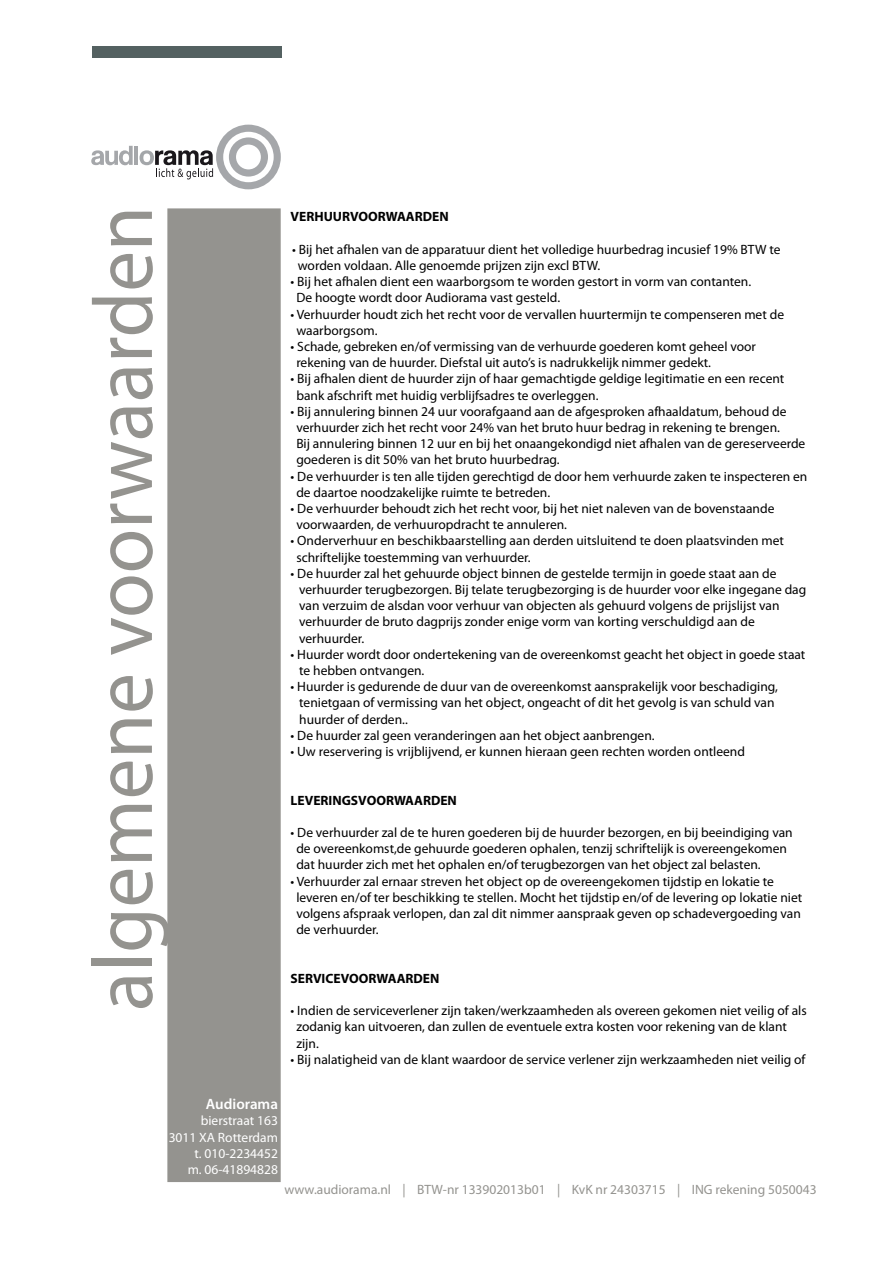
<style>
.page{position:relative;width:893px;height:1263px;background:#fff}
.page>*{position:absolute;margin:0;border:0;box-sizing:border-box;transform-origin:0 0}
.t1{font:84.6px "Myriad Pro";color:#94938f;scale:.96 1}
.t2{font:600 15px "Myriad Pro";color:#fff}
.t3{font:13.5px/16.2px "Myriad Pro";color:#000}
.t4{font:13.5px "Myriad Pro";color:#94938f}
.t5{font:700 13.5px "Myriad Pro";color:#000}
.t6{font:13.5px/16.2px "Myriad Pro";color:#fff;text-align:right}
</style>
<div class="page">
<div style="left:92px;top:47px;width:190px;height:11px;background:#546161"></div>
<div style="left:167px;top:208px;width:114px;height:974px;background:#94938f;border:2px solid #94938f"></div>
<svg style="left:91px;top:125px;width:190px;height:64px"></svg>
<h1 class="t1" style="left:71px;top:1011px;width:840px;rotate:-90deg">algemene voorwaarden</h1>
<p class="t2" style="left:206px;top:1095px;width:74px">Audiorama</p>
<p class="t6" style="left:169px;top:1112px;width:111px">bierstraat 163<br>3011 XA Rotterdam t. 010-2234452<br>m. 06-41894828</p>
<p class="t5" style="left:291px;top:208px;width:160px">VERHUURVOORWAARDEN</p>
<p class="t3" style="left:298px;top:241px;width:484px;text-indent:-6px">• Bij het afhalen van de apparatuur dient het volledige huurbedrag incusief 19% BTW te worden voldaan. Alle genoemde prijzen zijn excl BTW.</p>
<p class="t3" style="left:296px;top:273px;width:456px;text-indent:-6px">• Bij het afhalen dient een waarborgsom te worden gestort in vorm van contanten.<br>De hoogte wordt door Audiorama vast gesteld.</p>
<p class="t3" style="left:296px;top:306px;width:489px;text-indent:-6px">• Verhuurder houdt zich het recht voor de vervallen huurtermijn te compenseren met de waarborgsom.</p>
<p class="t3" style="left:296px;top:338px;width:461px;text-indent:-6px">• Schade, gebreken en/of vermissing van de verhuurde goederen komt geheel voor rekening van de huurder. Diefstal uit auto’s is nadrukkelijk nimmer gedekt.</p>
<p class="t3" style="left:296px;top:370px;width:489px;text-indent:-6px">• Bij afhalen dient de huurder zijn of haar gemachtigde geldige legitimatie en een recent bank afschrift met huidig verblijfsadres te overleggen.</p>
<p class="t3" style="left:296px;top:403px;width:511px;text-indent:-6px">• Bij annulering binnen 24 uur voorafgaand aan de afgesproken afhaaldatum, behoud de verhuurder zich het recht voor 24% van het bruto huur bedrag in rekening te brengen.<br>Bij annulering binnen 12 uur en bij het onaangekondigd niet afhalen van de gereserveerde goederen is dit 50% van het bruto huurbedrag.</p>
<p class="t3" style="left:296px;top:468px;width:513px;text-indent:-6px">• De verhuurder is ten alle tijden gerechtigd de door hem verhuurde zaken te inspecteren en de daartoe noodzakelijke ruimte te betreden.</p>
<p class="t3" style="left:296px;top:500px;width:480px;text-indent:-6px">• De verhuurder behoudt zich het recht voor, bij het niet naleven van de bovenstaande voorwaarden, de verhuuropdracht te annuleren.</p>
<p class="t3" style="left:296px;top:532px;width:489px;text-indent:-6px">• Onderverhuur en beschikbaarstelling aan derden uitsluitend te doen plaatsvinden met schriftelijke toestemming van verhuurder.</p>
<p class="t3" style="left:299px;top:565px;width:509px;text-indent:-9px">• De huurder zal het gehuurde object binnen de gestelde termijn in goede staat aan de verhuurder terugbezorgen. Bij telate terugbezorging is de huurder voor elke ingegane dag van verzuim de alsdan voor verhuur van objecten als gehuurd volgens de prijslijst van verhuurder de bruto dagprijs zonder enige vorm van korting verschuldigd aan de verhuurder.</p>
<p class="t3" style="left:299px;top:646px;width:508px;text-indent:-9px">• Huurder wordt door ondertekening van de overeenkomst geacht het object in goede staat te hebben ontvangen.</p>
<p class="t3" style="left:299px;top:678px;width:480px;text-indent:-9px">• Huurder is gedurende de duur van de overeenkomst aansprakelijk voor beschadiging, tenietgaan of vermissing van het object, ongeacht of dit het gevolg is van schuld van huurder of derden..</p>
<p class="t3" style="left:291px;top:727px;width:366px">• De huurder zal geen veranderingen aan het object aanbrengen.</p>
<p class="t3" style="left:291px;top:743px;width:456px">• Uw reservering is vrijblijvend, er kunnen hieraan geen rechten worden ontleend</p>
<p class="t5" style="left:291px;top:791px;width:168px">LEVERINGSVOORWAARDEN</p>
<p class="t3" style="left:296px;top:824px;width:498px;text-indent:-6px">• De verhuurder zal de te huren goederen bij de huurder bezorgen, en bij beeindiging van de overeenkomst,de gehuurde goederen ophalen, tenzij schriftelijk is overeengekomen dat huurder zich met het ophalen en/of terugbezorgen van het object zal belasten.</p>
<p class="t3" style="left:296px;top:873px;width:507px;text-indent:-6px">• Verhuurder zal ernaar streven het object op de overeengekomen tijdstip en lokatie te leveren en/of ter beschikking te stellen. Mocht het tijdstip en/of de levering op lokatie niet volgens afspraak verlopen, dan zal dit nimmer aanspraak geven op schadevergoeding van de verhuurder.</p>
<p class="t5" style="left:291px;top:969px;width:150px">SERVICEVOORWAARDEN</p>
<p class="t3" style="left:296px;top:1002px;width:512px;text-indent:-6px">• Indien de serviceverlener zijn taken/werkzaamheden als overeen gekomen niet veilig of als zodanig kan uitvoeren, dan zullen de eventuele extra kosten voor rekening van de klant zijn.</p>
<p class="t3" style="left:291px;top:1051px;width:516px">• Bij nalatigheid van de klant waardoor de service verlener zijn werkzaamheden niet veilig of</p>
<p class="t4" style="left:284px;top:1181px;width:534px">www.audiorama.nl | BTW-nr 133902013b01 | KvK nr 24303715 | ING rekening 5050043</p>
</div>
